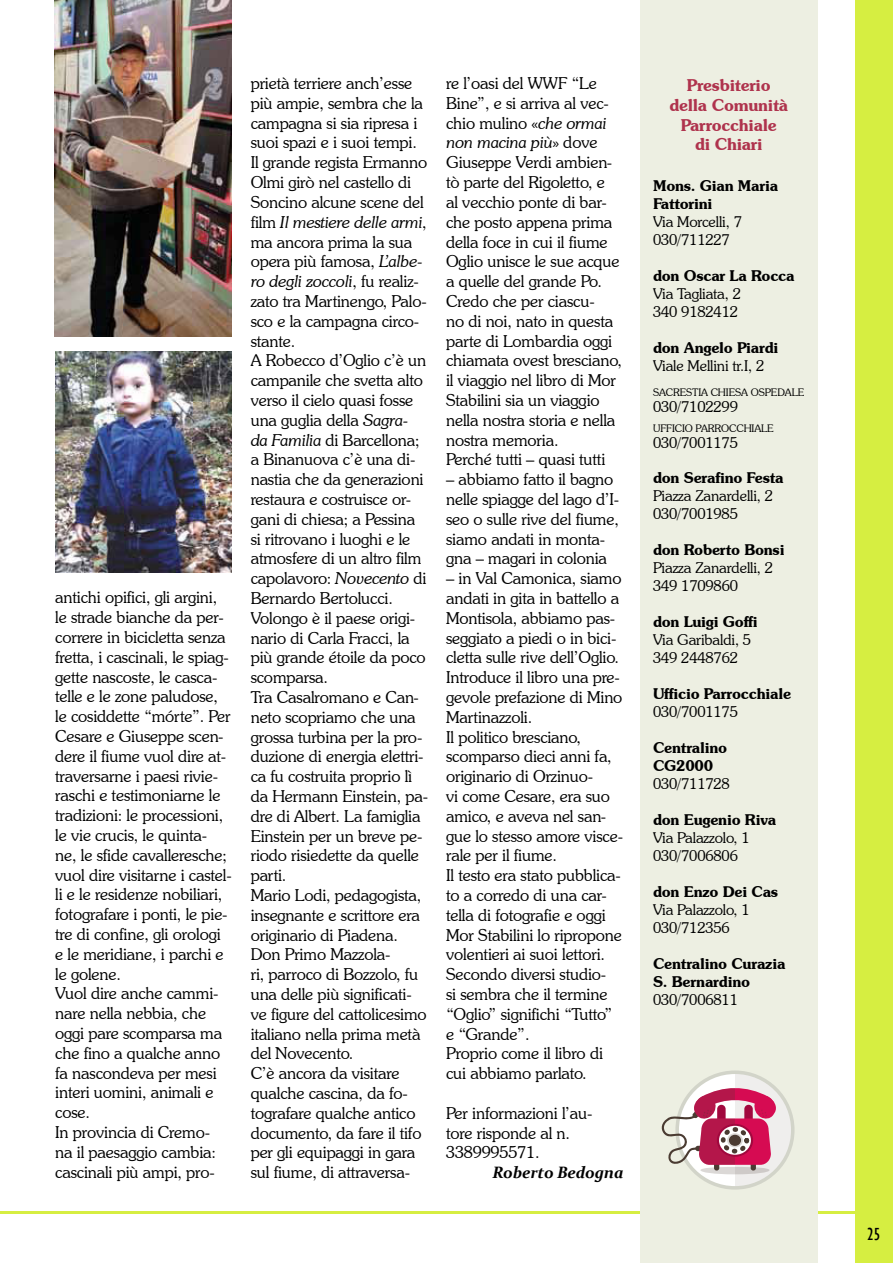
<style>
.page{position:relative;width:893px;height:1263px;background:#fff}
.page>*{position:absolute;margin:0;border:0;box-sizing:border-box;transform-origin:0 0}
.t1{font:condensed 18px "Gill Sans";color:#000}
.t2{font:300 16.5px/19.8px "Souvenir IT Cby BT";letter-spacing:-.01em;color:#000}
.t3{font:600 16.5px/19.8px "Souvenir IT Cby BT";letter-spacing:-.02em;color:#af334d;text-align:center}
.t4{font:italic 700 16.5px "Constantia";letter-spacing:-.01em;color:#000}
.t5{font:300 15px/18px "Souvenir IT Cby BT";letter-spacing:-.01em;color:#000}
.t6{font:600 15px/18px "Souvenir IT Cby BT";letter-spacing:-.02em;color:#000}
.t7{font:300 10.5px "Souvenir IT Cby BT";letter-spacing:-.01em;color:#000}
.s1{font-style:italic}
</style>
<div class="page">
<div style="left:855px;top:0;width:38px;height:1263px;background:#d6ee41"></div>
<hr style="left:0;top:1212px;width:893px;height:2px;background:#d6ee41">
<img style="left:54px;top:0;width:177px;height:336px">
<img style="left:55px;top:352px;width:176px;height:221px">
<div style="left:640px;top:0;width:178px;height:1263px;background:#edefe2"></div>
<svg style="left:661px;top:1074px;width:130px;height:112px"></svg>
<p class="t2" style="left:55px;top:589px;width:178px">antichi opifici, gli argini, le strade bianche da per&shy;correre in bicicletta senza fretta, i cascinali, le spiag&shy;gette nascoste, le casca&shy;telle e le zone paludose, le cosiddette “mórte”. Per<br>Cesare e Giuseppe scen&shy;dere il fiume vuol dire at&shy;traversarne i paesi rivie&shy;raschi e testimoniarne le tradizioni: le processioni, le vie crucis, le quinta&shy;ne, le sfide cavalleresche; vuol dire visitarne i castel&shy;li e le residenze nobiliari, fotografare i ponti, le pie&shy;tre di confine, gli orologi e le meridiane, i parchi e le golene.<br>Vuol dire anche cammi&shy;nare nella nebbia, che oggi pare scomparsa ma che fino a qualche anno fa nascondeva per mesi interi uomini, animali e cose.<br>In provincia di Cremo-<br>na il paesaggio cambia: cascinali più ampi, pro-</p>
<p class="t2" style="left:251px;top:75px;width:179px">prietà terriere anch’esse più ampie, sembra che la campagna si sia ripresa i suoi spazi e i suoi tempi.<br>Il grande regista Ermanno<br>Olmi girò nel castello di<br>Soncino alcune scene del film <span class="s1">Il mestiere delle armi</span>, ma ancora prima la sua opera più famosa, <span class="s1">L’albe&shy;ro degli zoccoli</span>, fu realiz&shy;zato tra Martinengo, Palo&shy;sco e la campagna circo&shy;stante.<br>A Robecco d’Oglio c’è un campanile che svetta alto verso il cielo quasi fosse una guglia della <span class="s1">Sagra&shy;da Familia</span> di Barcellona; a Binanuova c’è una di&shy;nastia che da generazioni restaura e costruisce or&shy;gani di chiesa; a Pessina si ritrovano i luoghi e le atmosfere di un altro film capolavoro: <span class="s1">novecento</span> di<br>Bernardo Bertolucci.<br>Volongo è il paese origi&shy;nario di Carla Fracci, la più grande étoile da poco scomparsa.<br>Tra Casalromano e Can&shy;neto scopriamo che una grossa turbina per la pro&shy;duzione di energia elettri&shy;ca fu costruita proprio lì da Hermann Einstein, pa&shy;dre di Albert. La famiglia<br>Einstein per un breve pe&shy;riodo risiedette da quelle parti.<br>Mario Lodi, pedagogista, insegnante e scrittore era originario di Piadena.<br>Don Primo Mazzola-<br>ri, parroco di Bozzolo, fu una delle più significati&shy;ve figure del cattolicesimo italiano nella prima metà del Novecento.<br>C’è ancora da visitare qualche cascina, da fo&shy;tografare qualche antico documento, da fare il tifo per gli equipaggi in gara sul fiume, di attraversa-</p>
<p class="t2" style="left:446px;top:75px;width:177px">re l’oasi del WWF “Le<br>Bine”, e si arriva al vec&shy;chio mulino «<span class="s1">che ormai non macina più</span>» dove<br>Giuseppe Verdi ambien&shy;tò parte del Rigoletto, e<br>al vecchio ponte di bar&shy;che posto appena prima della foce in cui il fiume<br>Oglio unisce le sue acque a quelle del grande Po.<br>Credo che per ciascu-<br>no di noi, nato in questa parte di Lombardia oggi chiamata ovest bresciano, il viaggio nel libro di Mor<br>Stabilini sia un viaggio nella nostra storia e nella nostra memoria.<br>Perché tutti – quasi tutti</p>
<p class="t2" style="left:446px;top:471px;width:175px">– abbiamo fatto il bagno nelle spiagge del lago d’I&shy;seo o sulle rive del fiume, siamo andati in monta&shy;gna – magari in colonia</p>
<p class="t2" style="left:446px;top:570px;width:178px">– in Val Camonica, siamo andati in gita in battello a<br>Montisola, abbiamo pas&shy;seggiato a piedi o in bici&shy;cletta sulle rive dell’Oglio.<br>Introduce il libro una pre&shy;gevole prefazione di Mino<br>Martinazzoli.<br>Il politico bresciano, scomparso dieci anni fa, originario di Orzinuo-<br>vi come Cesare, era suo amico, e aveva nel san&shy;gue lo stesso amore visce&shy;rale per il fiume.<br>Il testo era stato pubblica&shy;to a corredo di una car&shy;tella di fotografie e oggi<br>Mor Stabilini lo ripropone volentieri ai suoi lettori.<br>Secondo diversi studio-<br>si sembra che il termine “Oglio” significhi “Tutto” e “Grande”.<br>Proprio come il libro di cui abbiamo parlato.</p>
<p class="t2" style="left:446px;top:1104px;width:148px">Per informazioni l’au&shy;tore risponde al n.<br>3389995571.</p>
<p class="t4" style="left:492px;top:1165px;width:133px">Roberto Bedogna</p>
<p class="t3" style="left:669px;top:77px;width:120px">Presbiterio della Comunità<br>Parrocchiale<br>di Chiari</p>
<p class="t6" style="left:653px;top:178px;width:127px">Mons. Gian Maria<br>Fattorini</p>
<p class="t5" style="left:653px;top:214px;width:90px">Via Morcelli, 7<br>030/711227</p>
<p class="t6" style="left:653px;top:268px;width:143px">don oscar la rocca</p>
<p class="t5" style="left:653px;top:286px;width:89px">Via Tagliata, 2<br>340 9182412</p>
<p class="t6" style="left:653px;top:340px;width:127px">don Angelo Piardi</p>
<p class="t5" style="left:653px;top:358px;width:113px">Viale Mellini tr.I, 2</p>
<p class="t7" style="left:653px;top:388px;width:153px">SACRESTIA CHIESA OSPEDALE</p>
<p class="t5" style="left:653px;top:398px;width:86px">030/7102299</p>
<p class="t7" style="left:653px;top:424px;width:122px">UFFICIO PARROCCHIALE</p>
<p class="t5" style="left:653px;top:435px;width:86px">030/7001175</p>
<p class="t6" style="left:653px;top:470px;width:132px">don serafino Festa</p>
<p class="t5" style="left:653px;top:488px;width:122px">Piazza Zanardelli, 2<br>030/7001985</p>
<p class="t6" style="left:653px;top:542px;width:133px">don roberto bonsi</p>
<p class="t5" style="left:653px;top:560px;width:122px">Piazza Zanardelli, 2<br>349 1709860</p>
<p class="t6" style="left:653px;top:614px;width:106px">don luigi Goffi</p>
<p class="t5" style="left:653px;top:632px;width:100px">Via Garibaldi, 5<br>349 2448762</p>
<p class="t6" style="left:653px;top:686px;width:140px">ufficio Parrocchiale</p>
<p class="t5" style="left:653px;top:704px;width:86px">030/7001175</p>
<p class="t6" style="left:653px;top:740px;width:76px">Centralino<br>CG2000</p>
<p class="t5" style="left:653px;top:776px;width:78px">030/711728</p>
<p class="t6" style="left:653px;top:812px;width:125px">don eugenio riva</p>
<p class="t5" style="left:653px;top:830px;width:98px">Via Palazzolo, 1<br>030/7006806</p>
<p class="t6" style="left:653px;top:884px;width:127px">don enzo Dei Cas</p>
<p class="t5" style="left:653px;top:902px;width:98px">Via Palazzolo, 1<br>030/712356</p>
<p class="t6" style="left:653px;top:956px;width:134px">Centralino Curazia s. bernardino</p>
<p class="t5" style="left:653px;top:992px;width:86px">030/7006811</p>
<p class="t1" style="left:867px;top:1226px;width:15px">25</p>
</div>
